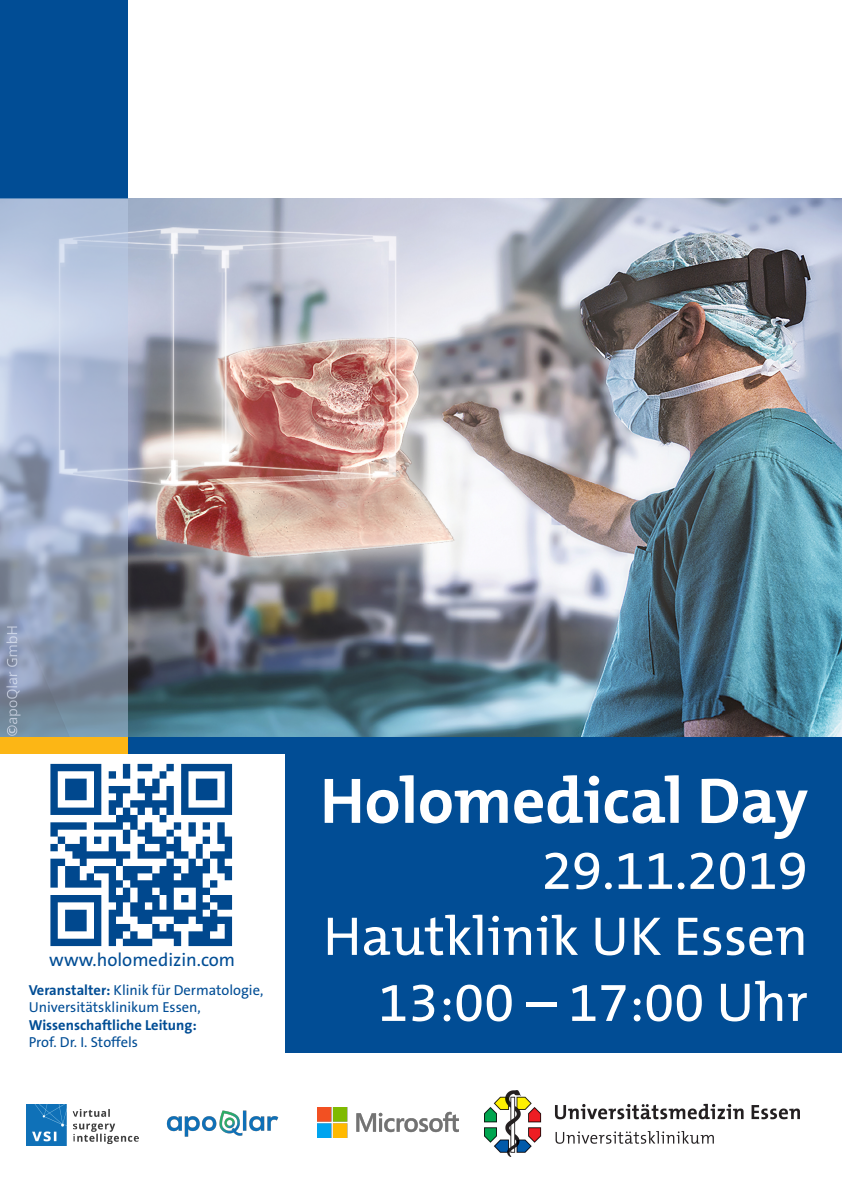
<style>
.page{position:relative;width:842px;height:1191px;background:#fff}
.page>*{position:absolute;margin:0;border:0;box-sizing:border-box;transform-origin:0 0}
.Headline{font:700 65px "The Mix B7";color:#fff}
.Headline-2{font:55px/66px "The Mix B5 Plain";color:#fff;text-align:right}
.t1{font:18.5px "The Sans B5 Plain";color:#014d95}
.t2{font:14.5px/17.4px "The Sans B5 Plain";color:#014d95}
.s1{font-family:"The Sans B7";font-weight:700}
</style>
<div class="page">
<img style="left:128px;top:198px;width:714px;height:539px">
<div style="left:286px;top:748px;width:556px;height:304px;background:#014d95"></div>
<div style="left:0;top:0;width:128px;height:198px;background:#014d95"></div>
<div style="left:128px;top:737px;width:714px;height:17px;background:#014d95"></div>
<div style="left:0;top:737px;width:128px;height:17px;background:#fcb615"></div>
<svg style="left:0;top:198px;width:128px;height:539px"></svg>
<img style="left:166px;top:1110px;width:113px;height:27px">
<img style="left:27px;top:1104px;width:112px;height:41px">
<img style="left:317px;top:1107px;width:141px;height:30px">
<img style="left:484px;top:1090px;width:316px;height:66px">
<img style="left:50px;top:763px;width:183px;height:184px">
<p class="t1" style="left:49px;top:950px;width:187px">www.holomedizin.com</p>
<p class="t2" style="left:29px;top:981px;width:236px"><span class="s1">Veranstalter:</span> Klinik für Dermatologie,<br>Universitätsklinikum Essen,<br><span class="s1">Wissenschaftliche Leitung:<br></span>Prof. Dr. I. Stoffels</p>
<p class="Headline" style="left:320px;top:766px;width:489px">Holomedical Day</p>
<p class="Headline-2" style="left:323px;top:839px;width:486px">29.11.2019<br>Hautklinik UK Essen</p>
<p class="Headline-2" style="left:378px;top:971px;width:431px">13:00 – 17:00 Uhr</p>
</div>
